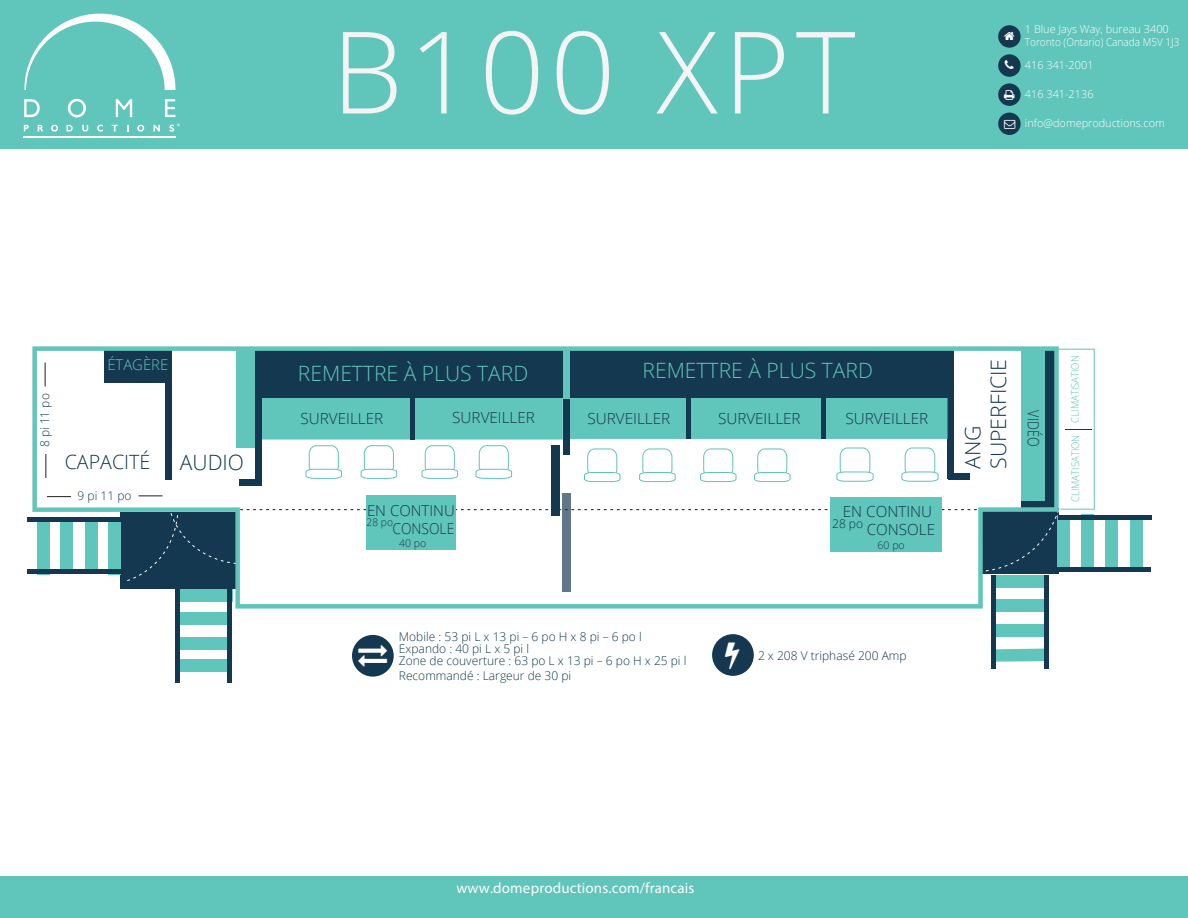
<style>
.page{position:relative;width:1188px;height:918px;background:#fff}
.page>*{position:absolute;margin:0;border:0;box-sizing:border-box;transform-origin:0 0}
.t1{font:300 114px "Open Sans";letter-spacing:.05em;color:#f4f4f5}
.t2{font:300 21.3px/25.5px "Open Sans";color:#14384f}
.t3{font:300 21.15px "Open Sans";color:#60c5ba}
.t4{font:300 21.15px "Open Sans";color:#14384f}
.t5{font:300 19.65px "Open Sans";color:#14384f}
.t6{font:300 15.6px "Open Sans";color:#14384f;scale:.81 1}
.t7{font:300 15.3px/18.3px "Open Sans";color:#14384f;text-align:right}
.t8{font:15px "Myriad Pro";letter-spacing:.01em;color:#fff}
.t9{font:300 15px/18.3px "Open Sans";color:#14384f;text-align:right}
.t10{font:300 14.85px "Open Sans";color:#60c5ba}
.t11{font:300 12px/12px "Open Sans";color:#14384f}
.t12{font:300 12px "Open Sans";color:#15374f}
.t13{font:300 10.95px/13px "Open Sans";color:#fff}
.t14{font:300 10.5px "Open Sans";color:#60c5ba;scale:.91 1}
.t15{font:300 10.5px "Open Sans";color:#14384f}
.t16{font:7.8px "Myriad Pro";color:#fff;scale:1.06 1}
</style>
<div class="page">
<div style="left:177px;top:659px;width:54px;height:12px;background:#60c5ba"></div>
<div style="left:712px;top:634px;width:42px;height:42px;background:#15374f;border-radius:50%"></div>
<div style="left:0;top:877px;width:1188px;height:41px;background:#60c5ba"></div>
<div style="left:1055px;top:349px;width:40px;height:161px;border:1px solid #62c5ba"></div>
<div style="left:352px;top:635px;width:42px;height:42px;background:#14384f;border-radius:50%"></div>
<div style="left:175px;top:612px;width:57px;height:13px;background:#60c5ba"></div>
<div style="left:177px;top:637px;width:54px;height:13px;background:#60c5ba"></div>
<div style="left:175px;top:589px;width:5px;height:93px;background:#14384f"></div>
<div style="left:227px;top:589px;width:5px;height:93px;background:#14384f"></div>
<div style="left:28px;top:517px;width:93px;height:5px;background:#14384f"></div>
<hr style="left:28px;top:570px;width:93px;height:4px;background:#14384f">
<div style="left:992px;top:599px;width:57px;height:13px;background:#60c5ba"></div>
<div style="left:992px;top:624px;width:56px;height:12px;background:#60c5ba"></div>
<svg style="left:996px;top:649px;width:48px;height:13px"></svg>
<div style="left:1044px;top:576px;width:5px;height:93px;background:#14384f"></div>
<hr style="left:992px;top:576px;width:4px;height:93px;background:#14384f">
<div style="left:1081px;top:515px;width:12px;height:56px;background:#60c5ba"></div>
<div style="left:1105px;top:516px;width:13px;height:55px;background:#60c5ba"></div>
<div style="left:1130px;top:516px;width:13px;height:54px;background:#60c5ba"></div>
<div style="left:1057px;top:515px;width:13px;height:55px;background:#60c5ba"></div>
<hr style="left:1059px;top:515px;width:93px;height:4px;background:#14384f">
<div style="left:1057px;top:567px;width:94px;height:5px;background:#14384f"></div>
<div style="left:0;top:0;width:1188px;height:149px;background:#60c5ba"></div>
<div style="left:998px;top:54px;width:23px;height:23px;background:#14384f;border-radius:50%"></div>
<div style="left:998px;top:25px;width:23px;height:23px;background:#14384f;border-radius:50%"></div>
<div style="left:998px;top:83px;width:23px;height:23px;background:#14384f;border-radius:50%"></div>
<div style="left:998px;top:113px;width:23px;height:22px;background:#14384f;border-radius:50%"></div>
<svg style="left:24px;top:14px;width:151px;height:76px"></svg>
<hr style="left:24px;top:137px;width:152px;height:1px;background:#fff">
<svg style="left:165px;top:99px;width:10px;height:18px"></svg>
<svg style="left:116px;top:99px;width:16px;height:18px"></svg>
<svg style="left:68px;top:99px;width:18px;height:18px"></svg>
<svg style="left:24px;top:99px;width:16px;height:18px"></svg>
<svg style="left:169px;top:125px;width:5px;height:7px"></svg>
<svg style="left:154px;top:125px;width:6px;height:6px"></svg>
<svg style="left:137px;top:125px;width:7px;height:7px"></svg>
<svg style="left:127px;top:125px;width:2px;height:6px"></svg>
<svg style="left:112px;top:125px;width:6px;height:6px"></svg>
<svg style="left:97px;top:125px;width:6px;height:7px"></svg>
<svg style="left:82px;top:125px;width:6px;height:7px"></svg>
<svg style="left:66px;top:125px;width:7px;height:6px"></svg>
<svg style="left:51px;top:125px;width:7px;height:7px"></svg>
<svg style="left:38px;top:125px;width:5px;height:6px"></svg>
<svg style="left:24px;top:125px;width:5px;height:6px"></svg>
<svg style="left:30px;top:346px;width:1031px;height:265px"></svg>
<p class="t16" style="left:177px;top:122px;width:5px">®</p>
<h1 class="t1" style="left:331px;top:-6px;width:526px">B100 XPT</h1>
<p class="t13" style="left:1025px;top:22px;width:156px">1 Blue Jays Way, bureau 3400<br>Toronto (Ontario) Canada M5V 1J3</p>
<p class="t13" style="left:1025px;top:59px;width:70px">416 341-2001</p>
<p class="t13" style="left:1025px;top:88px;width:70px">416 341-2136</p>
<p class="t13" style="left:1025px;top:116px;width:141px">info@domeproductions.com</p>
<p class="t11" style="left:39px;top:447px;width:55px;rotate:-90deg">8 pi 11 po</p>
<p class="t10" style="left:107px;top:355px;width:62px">ÉTAGÈRE</p>
<h3 class="t5" style="left:65px;top:449px;width:87px">CAPACITÉ</h3>
<p class="t11" style="left:78px;top:489px;width:55px">9 pi 11 po</p>
<h3 class="t4" style="left:180px;top:448px;width:66px">AUDIO</h3>
<h3 class="t3" style="left:643px;top:356px;width:232px">REMETTRE À PLUS TARD</h3>
<h3 class="t3" style="left:298px;top:359px;width:232px">REMETTRE À PLUS TARD</h3>
<h3 class="t3" style="left:353px;top:364px;width:162px">RÉGIE CENTRALE</h3>
<p class="t7" style="left:452px;top:408px;width:84px">SURVEILLER</p>
<h3 class="t4" style="left:657px;top:402px;width:142px">Magnétoscope</h3>
<p class="t7" style="left:301px;top:409px;width:84px">SURVEILLER</p>
<p class="t7" style="left:588px;top:408px;width:84px">SURVEILLER</p>
<p class="t7" style="left:718px;top:409px;width:84px">SURVEILLER</p>
<p class="t7" style="left:846px;top:409px;width:84px">SURVEILLER</p>
<p class="t9" style="left:367px;top:501px;width:89px">EN CONTINU<br>CONSOLE</p>
<p class="t7" style="left:843px;top:502px;width:94px">EN CONTINU<br>CONSOLE</p>
<p class="t15" style="left:367px;top:515px;width:28px">28 po</p>
<p class="t11" style="left:832px;top:517px;width:32px">28 po</p>
<p class="t15" style="left:399px;top:536px;width:29px">40 po</p>
<p class="t15" style="left:878px;top:538px;width:29px">60 po</p>
<h2 class="t2" style="left:960px;top:469px;width:112px;rotate:-90deg">ANG<br>SUPERFICIE</h2>
<h3 class="t6" style="left:1044px;top:410px;width:46px;rotate:90deg">VIDÉO</h3>
<p class="t14" style="left:1068px;top:423px;width:75px;rotate:-90deg">CLIMATISATION</p>
<p class="t14" style="left:1068px;top:502px;width:75px;rotate:-90deg">CLIMATISATION</p>
<p class="t11" style="left:399px;top:631px;width:289px">Mobile : 53 pi L x 13 pi – 6 po H x 8 pi – 6 po l<br>Expando : 40 pi L x 5 pi l<br>Zone de couverture : 63 po L x 13 pi – 6 po H x 25 pi l</p>
<p class="t11" style="left:399px;top:669px;width:174px">Recommandé : Largeur de 30 pi</p>
<p class="t12" style="left:758px;top:647px;width:150px">2 x 208 V triphasé 200 Amp</p>
<p class="t8" style="left:456px;top:879px;width:240px">www.domeproductions.com/francais</p>
</div>
